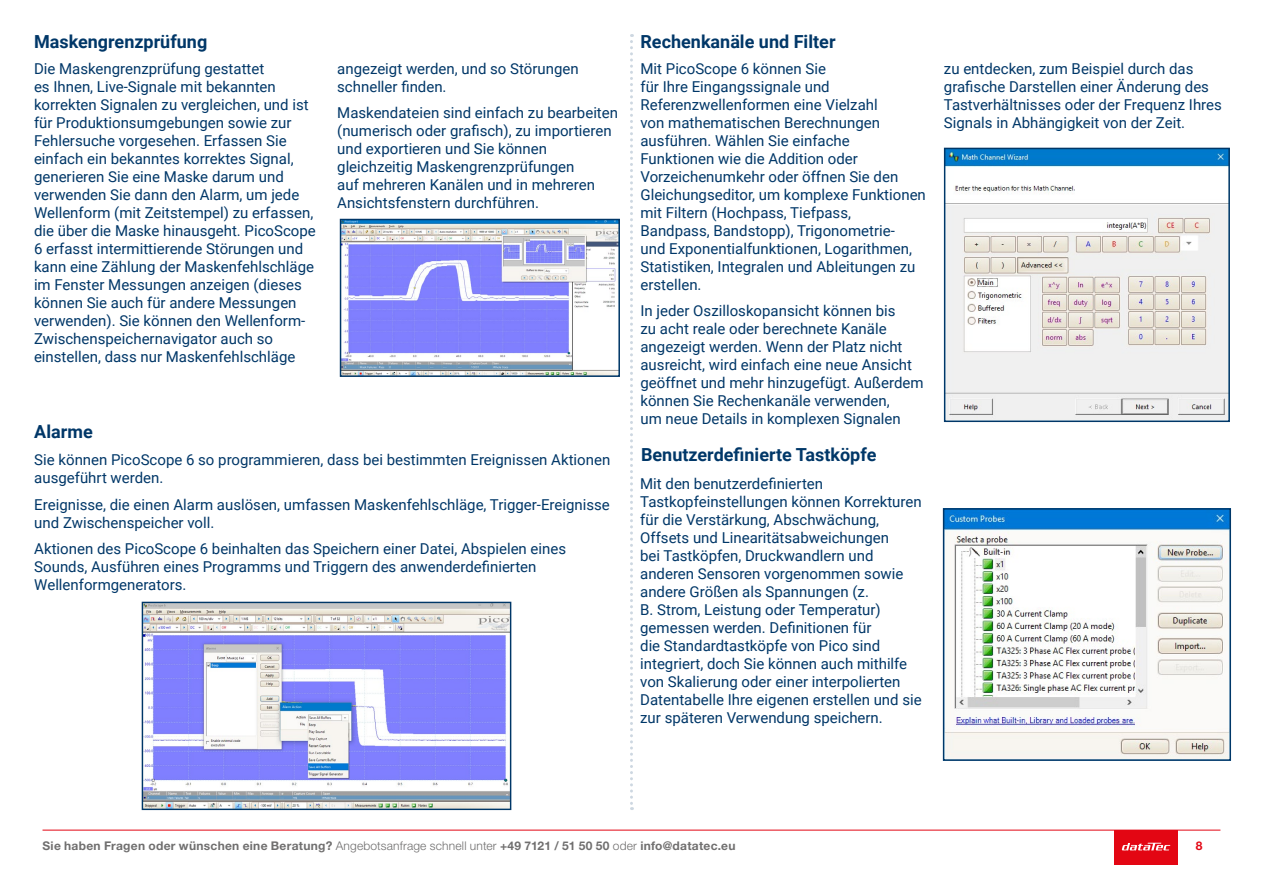
<style>
.page{position:relative;width:1263px;height:893px;background:#fff}
.page>*{position:absolute;margin:0;border:0;box-sizing:border-box;transform-origin:0 0}
.t1{font:700 18px "Roboto";color:#003768}
.t2{font:15px/18px "Roboto";color:#003768}
.t3{font:700 12px "Helvetica Neue LT Pro";letter-spacing:.025em;color:#706f6f}
.t4{font:700 12px "Helvetica Neue LT Pro";color:#e30613}
.s1{font-weight:300}
</style>
<div class="page">
<div style="left:1114px;top:830px;width:64px;height:34px;background:#e30613"></div>
<svg style="left:1122px;top:843px;width:48px;height:7px"></svg>
<hr style="left:43px;top:830px;width:1177px;height:1px;background:#e30613">
<img style="left:343px;top:222px;width:274px;height:152px">
<div style="left:340px;top:219px;width:280px;height:158px;border:2px solid #003768"></div>
<img style="left:946px;top:150px;width:282px;height:270px">
<div style="left:944px;top:148px;width:286px;height:274px;border:1px solid #003768"></div>
<img style="left:144px;top:604px;width:365px;height:204px">
<div style="left:142px;top:602px;width:369px;height:208px;border:1px solid #003768"></div>
<img style="left:946px;top:511px;width:282px;height:247px">
<div style="left:943px;top:508px;width:288px;height:253px;border:2px solid #003768"></div>
<svg style="left:630px;top:34px;width:3px;height:776px"></svg>
<p class="t1" style="left:34px;top:29px;width:175px">Maskengrenzprüfung</p>
<p class="t2" style="left:34px;top:59px;width:283px">Die Maskengrenzprüfung gestattet<br>es Ihnen, Live-Signale mit bekannten korrekten Signalen zu vergleichen, und ist für Produktionsumgebungen sowie zur Fehlersuche vorgesehen. Erfassen Sie einfach ein bekanntes korrektes Signal, generieren Sie eine Maske darum und verwenden Sie dann den Alarm, um jede Wellenform (mit Zeitstempel) zu erfassen, die über die Maske hinausgeht. PicoScope 6 erfasst intermittierende Störungen und kann eine Zählung der Maskenfehlschläge im Fenster Messungen anzeigen (dieses können Sie auch für andere Messungen verwenden). Sie können den Wellenform-Zwischenspeichernavigator auch so einstellen, dass nur Maskenfehlschläge</p>
<p class="t2" style="left:337px;top:59px;width:243px">angezeigt werden, und so Störungen schneller finden.</p>
<p class="t2" style="left:337px;top:104px;width:282px">Maskendateien sind einfach zu bearbeiten (numerisch oder grafisch), zu importieren und exportieren und Sie können gleichzeitig Maskengrenzprüfungen<br>auf mehreren Kanälen und in mehreren Ansichtsfenstern durchführen.</p>
<p class="t1" style="left:34px;top:419px;width:60px">Alarme</p>
<p class="t2" style="left:34px;top:450px;width:577px">Sie können PicoScope 6 so programmieren, dass bei bestimmten Ereignissen Aktionen ausgeführt werden.</p>
<p class="t2" style="left:34px;top:495px;width:577px">Ereignisse, die einen Alarm auslösen, umfassen Maskenfehlschläge, Trigger-Ereignisse und Zwischenspeicher voll.</p>
<p class="t2" style="left:34px;top:539px;width:533px">Aktionen des PicoScope 6 beinhalten das Speichern einer Datei, Abspielen eines<br>Sounds, Ausführen eines Programms und Triggern des anwenderdefinierten<br>Wellenformgenerators.</p>
<p class="t1" style="left:640px;top:29px;width:197px">Rechenkanäle und Filter</p>
<p class="t2" style="left:640px;top:59px;width:287px">Mit PicoScope 6 können Sie<br>für Ihre Eingangssignale und Referenzwellenformen eine Vielzahl<br>von mathematischen Berechnungen ausführen. Wählen Sie einfache Funktionen wie die Addition oder Vorzeichenumkehr oder öffnen Sie den Gleichungseditor, um komplexe Funktionen mit Filtern (Hochpass, Tiefpass,<br>Bandpass, Bandstopp), Trigonometrie-<br>und Exponentialfunktionen, Logarithmen, Statistiken, Integralen und Ableitungen zu erstellen.</p>
<p class="t2" style="left:640px;top:302px;width:285px">In jeder Oszilloskopansicht können bis<br>zu acht reale oder berechnete Kanäle angezeigt werden. Wenn der Platz nicht ausreicht, wird einfach eine neue Ansicht geöffnet und mehr hinzugefügt. Außerdem können Sie Rechenkanäle verwenden,<br>um neue Details in komplexen Signalen</p>
<p class="t1" style="left:641px;top:442px;width:237px">Benutzerdefinierte Tastköpfe</p>
<p class="t2" style="left:640px;top:474px;width:283px">Mit den benutzerdefinierten Tastkopfeinstellungen können Korrekturen für die Verstärkung, Abschwächung, Offsets und Linearitätsabweichungen<br>bei Tastköpfen, Druckwandlern und anderen Sensoren vorgenommen sowie andere Größen als Spannungen (z.<br>B. Strom, Leistung oder Temperatur) gemessen werden. Definitionen für<br>die Standardtastköpfe von Pico sind integriert, doch Sie können auch mithilfe von Skalierung oder einer interpolierten Datentabelle Ihre eigenen erstellen und sie zur späteren Verwendung speichern.</p>
<p class="t2" style="left:944px;top:59px;width:279px">zu entdecken, zum Beispiel durch das grafische Darstellen einer Änderung des Tastverhältnisses oder der Frequenz Ihres Signals in Abhängigkeit von der Zeit.</p>
<p class="t3" style="left:43px;top:839px;width:694px">Sie haben Fragen oder wünschen eine Beratung? <span class="s1">Angebotsanfrage schnell unter</span> +49 7121 / 51 50 50 <span class="s1">oder</span> info@datatec.eu</p>
<p class="t4" style="left:1196px;top:839px;width:8px">8</p>
</div>
